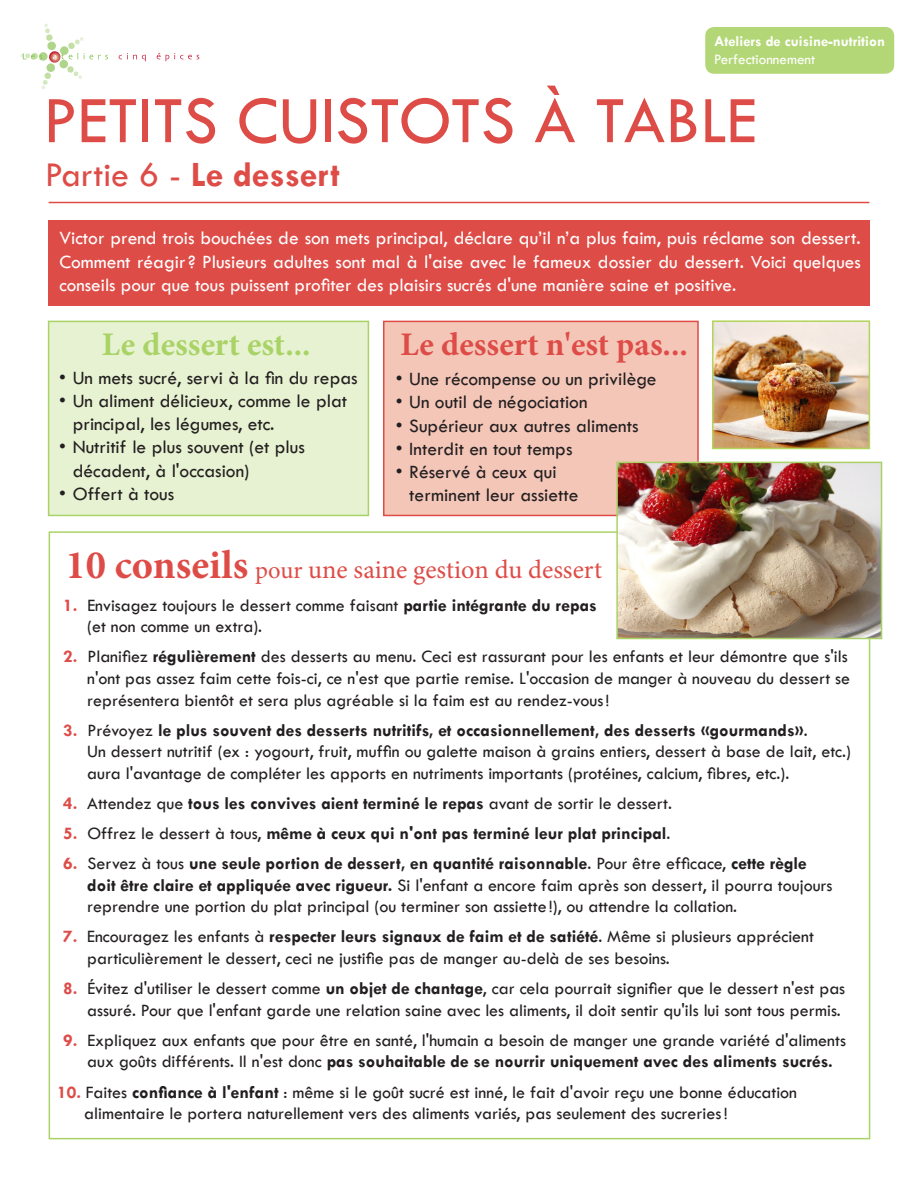
<style>
.page{position:relative;width:918px;height:1188px;background:#fff}
.page>*{position:absolute;margin:0;border:0;box-sizing:border-box;transform-origin:0 0}
.t1{font:69px "Tw Cen";color:#de4c47}
.t2{font:700 36px "Tw Cen";color:#de4c47}
.t3{font:700 33px "Minion Pro";color:#de4c47}
.t4{font:700 33px "Minion Pro";color:#aad367}
.sous-titres{font:26.25px "Minion Pro";color:#de4c47}
.t5{font:19.5px/23.2px "Tw Cen";color:#231f20}
.t6{font:19.5px/24px "Tw Cen";color:#fff}
.t7{font:19.2px "Tw Cen";color:#fff}
.Liste{font:18px/21.6px "Tw Cen";color:#231f20}
.Liste-2{font:700 18px "Tw Cen";color:#231f20}
.Style_de_paragraphe{font:700 15px/18px "Tw Cen";color:#fff}
.s1{font-weight:400}
.s2{font-size:19.2px}
.s3{font-weight:700;font-size:40.5px}
.s4{font-size:24.6px}
.s5{font-weight:700;color:#de4c47}
.s6{font-weight:700}
.s7{color:#de4c47}
</style>
<div class="page">
<hr style="left:49px;top:202px;width:820px;height:1px;background:#de4c47">
<svg style="left:21px;top:23px;width:87px;height:66px"></svg>
<svg style="left:119px;top:53px;width:27px;height:8px"></svg>
<svg style="left:157px;top:53px;width:42px;height:8px"></svg>
<div style="left:705px;top:27px;width:189px;height:47px;background:#b3d776;border-radius:9px"></div>
<div style="left:48px;top:220px;width:821px;height:86px;background:#de4c47"></div>
<div style="left:49px;top:531px;width:821px;height:608px;background:#fff;border:2px solid #aad367"></div>
<div style="left:383px;top:321px;width:316px;height:195px;background:#f4c6b8;border:2px solid #de4c47"></div>
<div style="left:48px;top:321px;width:321px;height:195px;background:#e6f2d1;border:2px solid #aad367"></div>
<img style="left:715px;top:323px;width:152px;height:123px">
<div style="left:712px;top:320px;width:158px;height:129px;border:2px solid #b3d45a"></div>
<img style="left:619px;top:465px;width:260px;height:171px">
<div style="left:616px;top:462px;width:266px;height:177px;border:2px solid #aad367"></div>
<p class="Style_de_paragraphe" style="left:714px;top:32px;width:172px">Ateliers de cuisine-nutrition<br><span class="s1">Perfectionnement</span></p>
<p class="t1" style="left:43px;top:79px;width:715px">PETITS CUISTOTS À TABLE</p>
<p class="t2" style="left:45px;top:153px;width:296px"><span class="s1">Partie 6 -</span> Le dessert</p>
<p class="t6" style="left:59px;top:225px;width:803px">Victor prend trois bouchées de son mets principal, déclare qu’il n’a plus faim, puis réclame son dessert.<br>Comment réagir? Plusieurs adultes sont mal à l'aise avec le fameux dossier du dessert. <span class="s2">Voici quelques</span></p>
<p class="t7" style="left:59px;top:273px;width:678px">conseils pour que tous puissent profiter des plaisirs sucrés d'une manière saine et positive.</p>
<p class="t4" style="left:102px;top:322px;width:210px">Le dessert est...</p>
<p class="t5" style="left:59px;top:366px;width:300px">• Un mets sucré, servi à la fin du repas</p>
<p class="t5" style="left:73px;top:389px;width:276px;text-indent:-14px">• Un aliment délicieux, comme le plat principal, les légumes, etc.</p>
<p class="t5" style="left:73px;top:435px;width:234px;text-indent:-14px">• Nutritif le plus souvent (et plus décadent, à l'occasion)</p>
<p class="t5" style="left:59px;top:482px;width:117px">• Offert à tous</p>
<p class="t3" style="left:401px;top:322px;width:289px">Le dessert n'est pas...</p>
<p class="t5" style="left:396px;top:367px;width:262px">• Une récompense ou un privilège</p>
<p class="t5" style="left:396px;top:391px;width:193px">• Un outil de négociation</p>
<p class="t5" style="left:396px;top:414px;width:244px">• Supérieur aux autres aliments</p>
<p class="t5" style="left:396px;top:437px;width:178px">• Interdit en tout temps</p>
<p class="t5" style="left:409px;top:460px;width:171px;text-indent:-14px">• Réservé à ceux qui terminent leur assiette</p>
<p class="sous-titres" style="left:65px;top:552px;width:538px"><span class="s3">10 conseils</span> <span class="s4">pour</span> une saine gestion du dessert</p>
<p class="Liste" style="left:87px;top:594px;width:511px;text-indent:-24px"><span class="s5">1.</span> Envisagez toujours le dessert comme faisant <span class="s6">partie intégrante du repas </span>(et non comme un extra).</p>
<p class="Liste" style="left:87px;top:646px;width:765px;text-indent:-24px"><span class="s5">2.</span> Planifiez <span class="s6">régulièrement</span> des desserts au menu. Ceci est rassurant pour les enfants et leur démontre que s'ils n'ont pas assez faim cette fois-ci, ce n'est que partie remise. L'occasion de manger à nouveau du dessert se représentera bientôt et sera plus agréable si la faim est au rendez-vous!</p>
<p class="Liste" style="left:87px;top:719px;width:765px;text-indent:-24px"><span class="s5">3.</span> Prévoyez <span class="s6">le plus souvent des desserts nutritifs, et occasionnellement, des desserts «gourmands»</span>.<br>Un dessert nutritif (ex : yogourt, fruit, muffin ou galette maison à grains entiers, dessert à base de lait, etc.) aura l'avantage de compléter les apports en nutriments importants (protéines, calcium, fibres, etc.).</p>
<p class="Liste" style="left:63px;top:792px;width:610px"><span class="s5">4.</span> Attendez que <span class="s6">tous les convives aient terminé le repas</span> avant de sortir le dessert.</p>
<p class="Liste-2" style="left:63px;top:823px;width:609px"><span class="s7">5.</span> <span class="s1">Offrez le dessert à tous,</span> même à ceux qui n'ont pas terminé leur plat principal<span class="s1">.</span></p>
<p class="Liste" style="left:87px;top:853px;width:747px;text-indent:-24px"><span class="s5">6.</span> Servez à tous <span class="s6">une seule portion de dessert, en quantité raisonnable</span>. Pour être efficace, <span class="s6">cette règle doit être claire et appliquée avec rigueur.</span> Si l'enfant a encore faim après son dessert, il pourra toujours reprendre une portion du plat principal (ou terminer son assiette !), ou attendre la collation.</p>
<p class="Liste" style="left:87px;top:926px;width:728px;text-indent:-24px"><span class="s5">7.</span> Encouragez les enfants à <span class="s6">respecter leurs signaux de faim et de satiété</span>. Même si plusieurs apprécient particulièrement le dessert, ceci ne justifie pas de manger au-delà de ses besoins.</p>
<p class="Liste" style="left:63px;top:978px;width:784px;text-align:right"><span class="s5">8.</span> Évitez d'utiliser le dessert comme <span class="s6">un objet de chantage</span>, car cela pourrait signifier que le dessert n'est pas assuré. Pour que l'enfant garde une relation saine avec les aliments, il doit sentir qu'ils lui sont tous permis.</p>
<p class="Liste" style="left:63px;top:1029px;width:784px;text-align:center"><span class="s5">9.</span> Expliquez aux enfants que pour être en santé, l'humain a besoin de manger une grande variété d'aliments aux goûts différents. Il n'est donc <span class="s6">pas souhaitable de se nourrir uniquement avec des aliments sucrés.</span></p>
<p class="Liste" style="left:84px;top:1081px;width:714px;text-indent:-27px"><span class="s5">10.</span> Faites <span class="s6">confiance à l'enfant</span> : même si le goût sucré est inné, le fait d'avoir reçu une bonne éducation alimentaire le portera naturellement vers des aliments variés, pas seulement des sucreries!</p>
</div>
